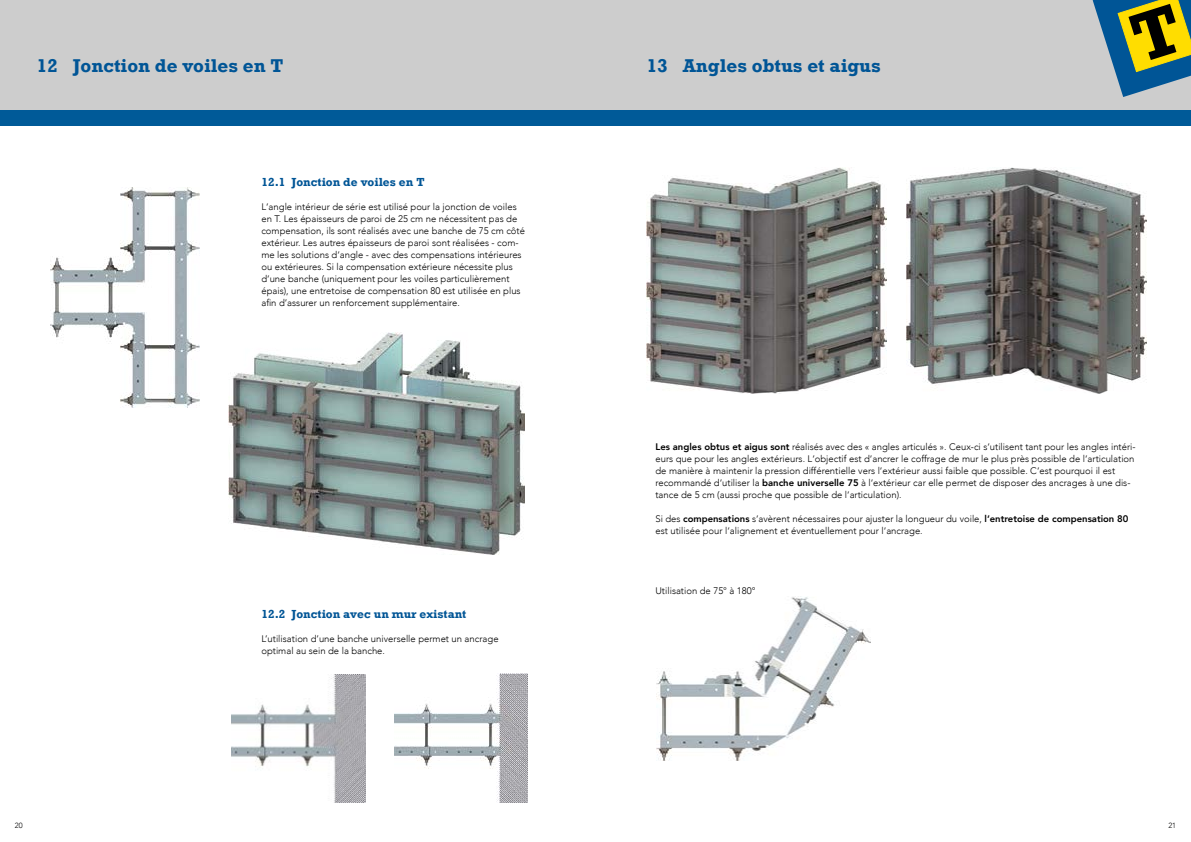
<style>
.page{position:relative;width:1191px;height:842px;background:#fff}
.page>*{position:absolute;margin:0;border:0;box-sizing:border-box;transform-origin:0 0}
.t1{font:700 19px "M Rockwell";color:#005596}
.t2{font:700 12px "M Rockwell";color:#005596}
.t3{font:300 9.5px/12px "Avenir";color:#000}
.t4{font:300 7.5px "Avenir";color:#000}
.s1{font-weight:800}
</style>
<div class="page">
<div style="left:0;top:0;width:1191px;height:118px;background:#cdcdcd"></div>
<div style="left:0;top:111px;width:1191px;height:15px;background:#005a98"></div>
<svg style="left:1092px;top:0;width:99px;height:97px"></svg>
<img style="left:228px;top:332px;width:296px;height:223px">
<img style="left:50px;top:187px;width:150px;height:220px">
<img style="left:232px;top:675px;width:133px;height:127px">
<img style="left:394px;top:673px;width:133px;height:129px">
<img style="left:646px;top:167px;width:240px;height:227px">
<img style="left:906px;top:167px;width:240px;height:227px">
<img style="left:657px;top:596px;width:213px;height:164px">
<h1 class="t1" style="left:37px;top:55px;width:248px">12 Jonction de voiles en T</h1>
<h1 class="t1" style="left:646px;top:55px;width:236px">13 Angles obtus et aigus</h1>
<p class="t2" style="left:261px;top:175px;width:164px">12.1 Jonction de voiles en T</p>
<p class="t3" style="left:261px;top:201px;width:265px">L‘angle intérieur de série est utilisé pour la jonction de voiles en T. Les épaisseurs de paroi de 25 cm ne nécessitent pas de compensation, ils sont réalisés avec une banche de 75 cm côté extérieur. Les autres épaisseurs de paroi sont réalisées - com&shy;me les solutions d‘angle - avec des compensations intérieures ou extérieures. Si la compensation extérieure nécessite plus d‘une banche (uniquement pour les voiles particulièrement épais), une entretoise de compensation 80 est utilisée en plus afin d’assurer un renforcement supplémentaire.</p>
<p class="t2" style="left:261px;top:607px;width:206px">12.2 Jonction avec un mur existant</p>
<p class="t3" style="left:261px;top:633px;width:239px">L’utilisation d’une banche universelle permet un ancrage optimal au sein de la banche.</p>
<p class="t3" style="left:655px;top:441px;width:482px"><span class="s1">Les angles obtus et aigus sont</span> réalisés avec des « angles articulés ». Ceux-ci s‘utilisent tant pour les angles intéri&shy;eurs que pour les angles extérieurs. L‘objectif est d‘ancrer le coffrage de mur le plus près possible de l‘articulation de manière à maintenir la pression différentielle vers l‘extérieur aussi faible que possible. C‘est pourquoi il est recommandé d‘utiliser la <span class="s1">banche universelle 75</span> à l‘extérieur car elle permet de disposer des ancrages à une dis&shy;tance de 5 cm (aussi proche que possible de l‘articulation).</p>
<p class="t3" style="left:655px;top:513px;width:474px">Si des <span class="s1">compensations</span> s‘avèrent nécessaires pour ajuster la longueur du voile, <span class="s1">l‘entretoise de compensation 80 </span>est utilisée pour l‘alignement et éventuellement pour l‘ancrage.</p>
<p class="t3" style="left:655px;top:585px;width:102px">Utilisation de 75° à 180°</p>
<p class="t4" style="left:15px;top:821px;width:9px">20</p>
<p class="t4" style="left:1168px;top:821px;width:9px">21</p>
</div>
